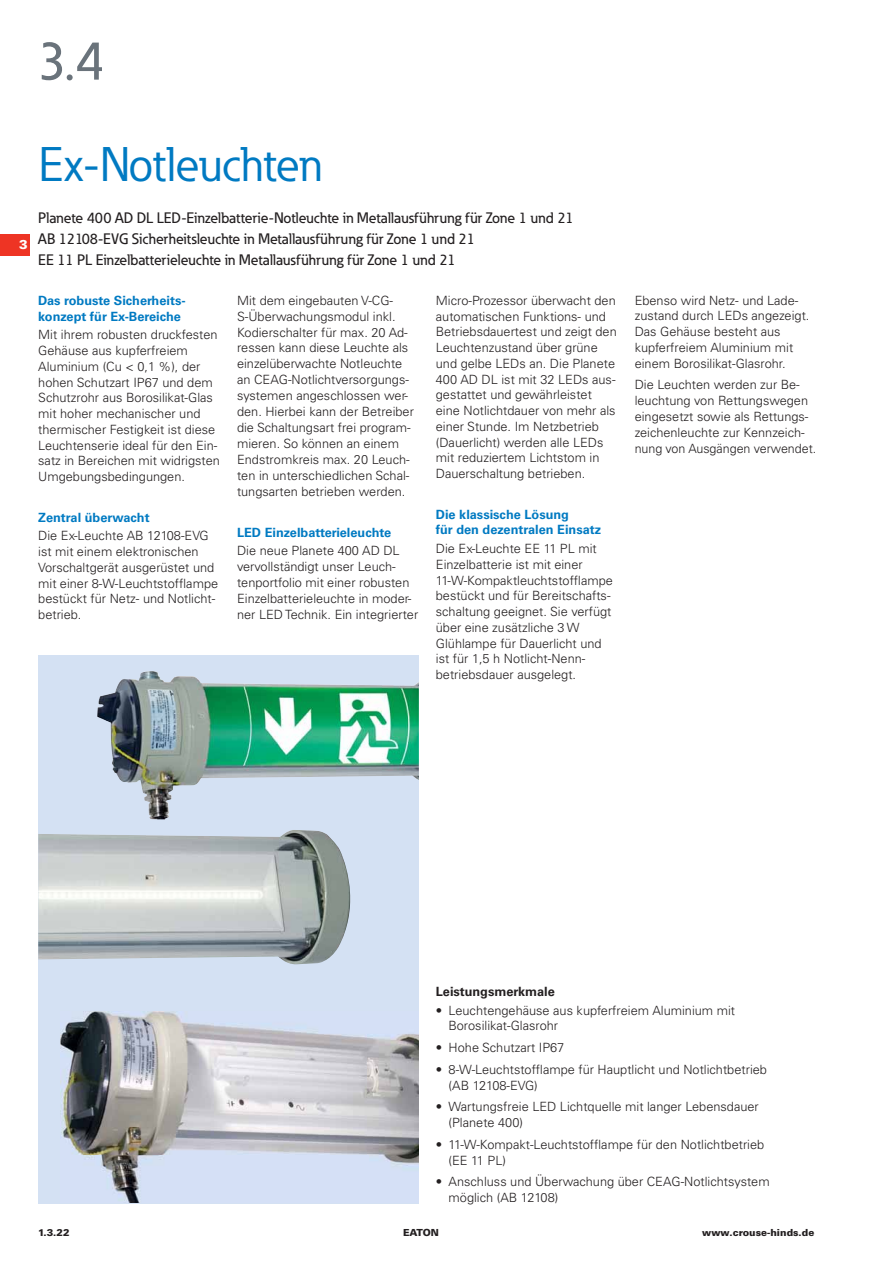
<style>
.page{position:relative;width:893px;height:1263px;background:#fff}
.page>*{position:absolute;margin:0;border:0;box-sizing:border-box;transform-origin:0 0}
.t1{font:500 54px "Eaton";color:#6a737b}
.t2{font:48px "Eaton";letter-spacing:-.02em;color:#007ac2}
.t3{font:500 15px/21px "Eaton";color:#231f20}
.t4{font:300 12.75px/15.8px "Univers LT Pro 45";color:#231f20}
.t5{font:700 12.75px/15.8px "Univers LT Pro 65";color:#007ac2}
.t6{font:700 12.75px "Univers LT Pro 65";color:#231f20}
.t7{font:900 12.75px "Univers LT Pro 75";color:#fff}
.t8{font:900 9.75px "Univers LT Pro 75";color:#231f20}
</style>
<div class="page">
<div style="left:0;top:234px;width:30px;height:21px;background:#ee3424"></div>
<div style="left:38px;top:655px;width:381px;height:548px;background:#d4e1f3"></div>
<img style="left:97px;top:671px;width:322px;height:148px">
<img style="left:61px;top:1012px;width:358px;height:191px">
<img style="left:38px;top:830px;width:313px;height:135px">
<h1 class="t1" style="left:38px;top:41px;width:68px">3.4</h1>
<p class="t7" style="left:19px;top:237px;width:10px">3</p>
<h2 class="t2" style="left:38px;top:146px;width:285px">Ex-Notleuchten</h2>
<p class="t3" style="left:38px;top:209px;width:537px">Planete 400 AD DL LED-Einzelbatterie-Notleuchte in Metallausführung für Zone 1 und 21<br>AB 12108-EVG Sicherheitsleuchte in Metallausführung für Zone 1 und 21<br>EE 11 PL Einzelbatterieleuchte in Metallausführung für Zone 1 und 21</p>
<p class="t5" style="left:38px;top:294px;width:149px">Das robuste Sicherheits&shy;konzept für Ex-Bereiche</p>
<p class="t4" style="left:38px;top:328px;width:183px">Mit ihrem robusten druckfesten<br>Gehäuse aus kupferfreiem<br>Aluminium (Cu &lt; 0,1 %), der hohen Schutzart IP67 und dem<br>Schutzrohr aus Borosilikat-Glas mit hoher mechanischer und thermischer Festigkeit ist diese<br>Leuchtenserie ideal für den Ein&shy;satz in Bereichen mit widrigsten<br>Umgebungsbedingungen.</p>
<p class="t5" style="left:38px;top:511px;width:113px">Zentral überwacht</p>
<p class="t4" style="left:38px;top:529px;width:181px">Die Ex-Leuchte AB 12108-EVG ist mit einem elektronischen<br>Vor schaltgerät ausgerüstet und mit einer 8-W-Leuchtstofflampe bestückt für Netz- und Notlicht - betrieb.</p>
<p class="t4" style="left:237px;top:294px;width:178px">Mit dem eingebauten V-CG-<br>S-Überwachungs modul inkl.<br>Kodierschalter für max. 20 Ad&shy;ressen kann diese Leuchte als einzelüberwachte Notleuchte an CEAG-Notlichtversorgungs&shy;systemen an geschlossen wer&shy;den. Hierbei kann der Betreiber die Schaltungsart frei pro gram&shy;mieren. So können an einem<br>Endstromkreis max. 20 Leuch&shy;ten in unterschiedlichen Schal&shy;tungsarten betrieben werden.</p>
<p class="t5" style="left:237px;top:526px;width:156px">LED Einzelbatterieleuchte</p>
<p class="t4" style="left:237px;top:544px;width:183px">Die neue Planete 400 AD DL vervollständigt unser Leuch&shy;tenportfolio mit einer robusten<br>Einzelbatterieleuchte in moder&shy;ner LED Technik. Ein integrierter</p>
<p class="t4" style="left:436px;top:294px;width:182px">Micro-Prozessor überwacht den automatischen Funktions- und<br>Betriebsdauertest und zeigt den<br>Leuchtenzustand über grüne und gelbe LEDs an. Die Planete<br>400 AD DL ist mit 32 LEDs aus - gestattet und gewährleistet eine Notlichtdauer von mehr als einer Stunde. Im Netzbetrieb (Dauerlicht) werden alle LEDs mit reduziertem Lichtstom in<br>Dauerschaltung betrieben.</p>
<p class="t5" style="left:436px;top:508px;width:167px">Die klassische Lösung<br>für den dezentralen Einsatz</p>
<p class="t4" style="left:436px;top:542px;width:179px">Die Ex-Leuchte EE 11 PL mit<br>Einzelbatterie ist mit einer<br>11-W-Kompaktleuchtstofflampe bestückt und für Bereitschafts&shy;schaltung geeignet. Sie verfügt über eine zusätzliche 3 W<br>Glühlampe für Dauerlicht und ist für 1,5 h Notlicht-Nenn&shy;betriebsdauer ausgelegt.</p>
<p class="t4" style="left:635px;top:294px;width:176px">Ebenso wird Netz- und Lade&shy;zustand durch LEDs angezeigt.<br>Das Gehäuse besteht aus kupferfreiem Aluminium mit einem Borosilikat-Glasrohr.</p>
<p class="t4" style="left:635px;top:379px;width:183px">Die Leuchten werden zur Be&shy;leuchtung von Rettungswegen eingesetzt sowie als Rettungs - zeichenleuchte zur Kennzeich - nung von Aus gängen verwendet.</p>
<p class="t6" style="left:436px;top:987px;width:121px">Leistungsmerkmale</p>
<p class="t4" style="left:449px;top:1004px;width:288px;text-indent:-13px">• Leuchtengehäuse aus kupferfreiem Aluminium mit<br>Borosilikat-Glasrohr</p>
<p class="t4" style="left:436px;top:1041px;width:130px">• Hohe Schutzart IP67</p>
<p class="t4" style="left:449px;top:1063px;width:320px;text-indent:-13px">• 8-W-Leuchtstofflampe für Hauptlicht und Notlichtbetrieb (AB 12108-EVG)</p>
<p class="t4" style="left:449px;top:1100px;width:312px;text-indent:-13px">• Wartungsfreie LED Lichtquelle mit langer Lebensdauer (Planete 400)</p>
<p class="t4" style="left:449px;top:1138px;width:317px;text-indent:-13px">• 11-W-Kompakt-Leuchtstofflampe für den Notlichtbetrieb (EE 11 PL)</p>
<p class="t4" style="left:449px;top:1175px;width:323px;text-indent:-13px">• Anschluss und Überwachung über CEAG-Notlichtsystem möglich (AB 12108)</p>
<p class="t8" style="left:38px;top:1227px;width:33px">1.3.22</p>
<p class="t8" style="left:403px;top:1227px;width:37px">EATON</p>
<p class="t8" style="left:702px;top:1227px;width:114px">www.crouse-hinds.de</p>
</div>
